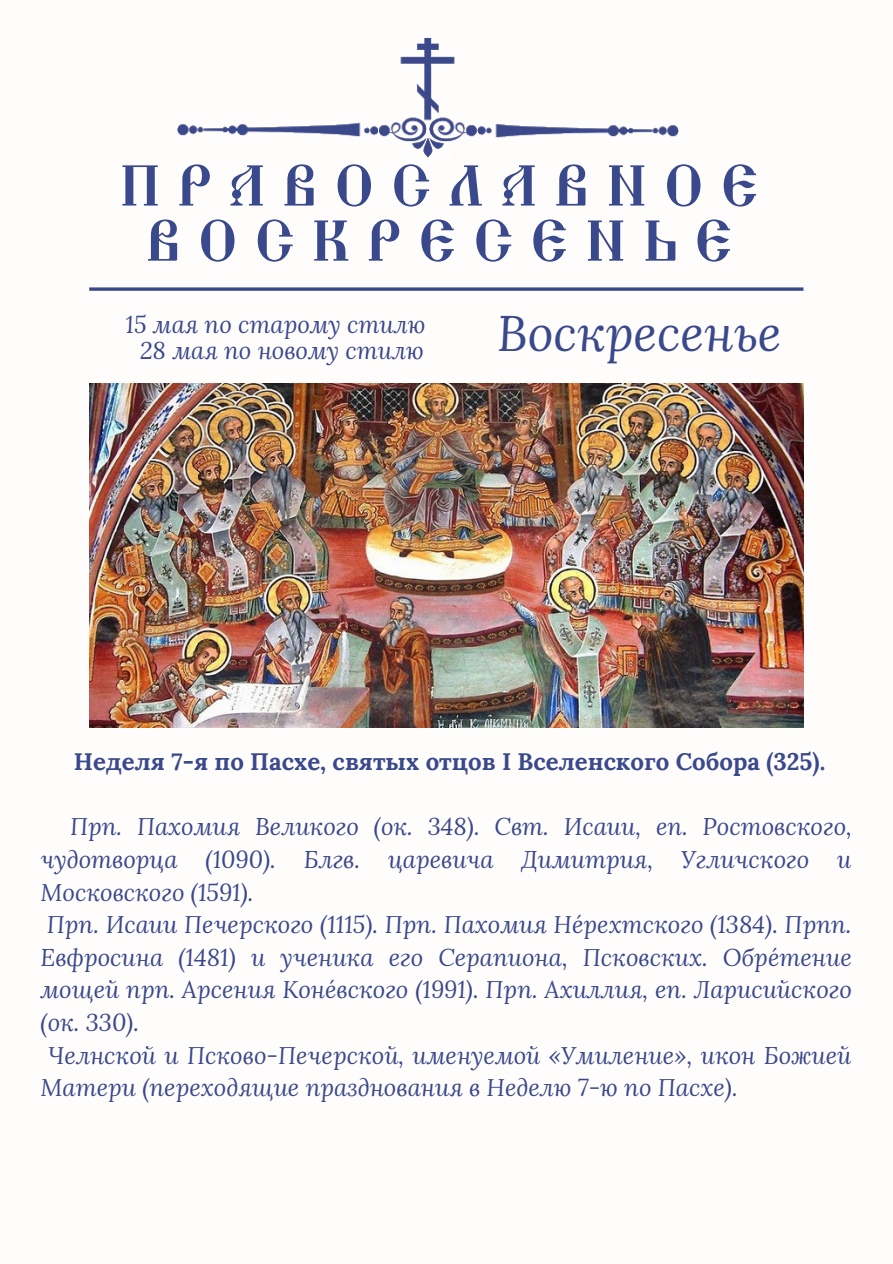
<style>
.page{position:relative;width:893px;height:1264px;background:#fff}
.page>*{position:absolute;margin:0;border:0;box-sizing:border-box;transform-origin:0 0}
.t1{font:57.9px/55.1px "Monomakh Unicode";letter-spacing:.29em;color:#3a488c;text-align:center}
.t2{font:italic 49.5px "Lora";color:#3a488c}
.t3{font:italic 24px/32.5px "Lora";color:#3a488c;text-align:justify}
.t4{font:700 24px "Lora";color:#3a488c}
</style>
<div class="page">
<div style="left:0;top:0;width:892px;height:1262px;background:#fffdfb"></div>
<svg style="left:89px;top:287px;width:714px;height:4px;background:#58639d"></svg>
<img style="left:89px;top:383px;width:714px;height:344px">
<img style="left:177px;top:38px;width:501px;height:120px">
<p class="t1" style="left:120px;top:165px;width:640px">ПРАВОСЛАВНОЕ<br>ВОСКРЕСЕНЬЕ</p>
<p class="t3" style="left:126px;top:307px;width:301px">15 мая по старому стилю</p>
<p class="t3" style="left:140px;top:333px;width:285px">28 мая по новому стилю</p>
<p class="t2" style="left:497px;top:300px;width:286px">Bоскресенье</p>
<p class="t4" style="left:74px;top:746px;width:753px">Неделя 7-я по Пасхе, святых отцов I Вселенского Собора (325).</p>
<p class="t3" style="left:41px;top:810px;width:812px;text-indent:29px">Прп. Пахомия Великого (ок. 348). Свт. Исаии, еп. Ростовского, чудотворца (1090). Блгв. царевича Димитрия, Угличского и Московского (1591).</p>
<p class="t3" style="left:41px;top:907px;width:812px">Прп. Исаии Печерского (1115). Прп. Пахомия Не́рехтского (1384). Прпп.<br>Евфросина (1481) и ученика его Серапиона, Псковских. Обре́тение мощей прп. Арсения Коне́вского (1991). Прп. Ахиллия, еп. Ларисийского (ок. 330).</p>
<p class="t3" style="left:41px;top:1038px;width:812px;text-indent:7px">Челнской и Псково-Печерской, именуемой «Умиление», икон Божией<br>Матери (переходящие празднования в Неделю 7-ю по Пасхе).</p>
</div>
